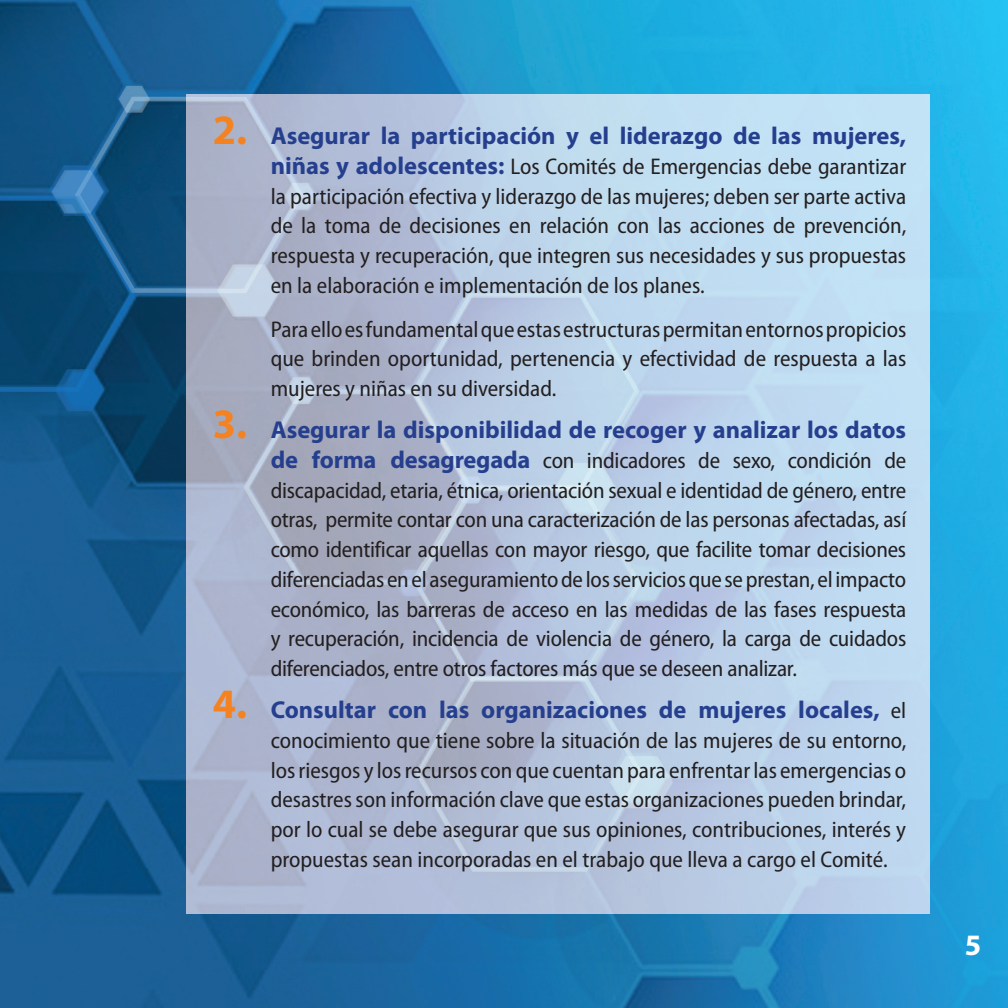
<style>
.page{position:relative;width:1008px;height:1008px;background:#fff}
.page>*{position:absolute;margin:0;border:0;box-sizing:border-box;transform-origin:0 0}
.t1{font:700 29.75px "Myriad Pro";color:#fff}
.t2{font:700 24.5px "Myriad Pro";color:#253f8e}
.t3{font:semi-condensed 22.75px/29.8px "Myriad Pro";color:#231f20;text-align:justify}
.s1{font-size:42px;color:#f58220}
.s2{font-weight:700;font-stretch:normal;font-size:24.5px;color:#253f8e}
.s3{font-weight:400;font-stretch:semi-condensed;font-size:22.75px;color:#231f20}
</style>
<div class="page">
<img style="left:0;top:0;width:1008px;height:1008px">
<img style="left:186px;top:94px;width:743px;height:820px">
<p class="t2" style="left:213px;top:120px;width:695px"><span class="s1">2.</span> Asegurar la participación y el liderazgo de las mujeres,</p>
<p class="t3" style="left:271px;top:152px;width:637px"><span class="s2">niñas y adolescentes:</span> Los Comités de Emergencias debe garantizar la participación efectiva y liderazgo de las mujeres; deben ser parte activa de la toma de decisiones en relación con las acciones de prevención, respuesta y recuperación, que integren sus necesidades y sus propuestas en la elaboración e implementación de los planes.</p>
<p class="t3" style="left:271px;top:315px;width:637px">Para ello es fundamental que estas estructuras permitan entornos propicios que brinden oportunidad, pertenencia y efectividad de respuesta a las mujeres y niñas en su diversidad.</p>
<p class="t2" style="left:213px;top:414px;width:695px"><span class="s1">3.</span> Asegurar la disponibilidad de recoger y analizar los datos</p>
<p class="t3" style="left:271px;top:446px;width:637px"><span class="s2">de forma desagregada</span> con indicadores de sexo, condición de discapacidad, etaria, étnica, orientación sexual e identidad de género, entre otras, permite contar con una caracterización de las personas afectadas, así como identificar aquellas con mayor riesgo, que facilite tomar decisiones diferenciadas en el aseguramiento de los servicios que se prestan, el impacto económico, las barreras de acceso en las medidas de las fases respuesta y recuperación, incidencia de violencia de género, la carga de cuidados diferenciados, entre otros factores más que se deseen analizar.</p>
<p class="t2" style="left:213px;top:694px;width:695px"><span class="s1">4.</span> Consultar con las organizaciones de mujeres locales, <span class="s3">el</span></p>
<p class="t3" style="left:271px;top:726px;width:637px">conocimiento que tiene sobre la situación de las mujeres de su entorno, los riesgos y los recursos con que cuentan para enfrentar las emergencias o desastres son información clave que estas organizaciones pueden brindar, por lo cual se debe asegurar que sus opiniones, contribuciones, interés y propuestas sean incorporadas en el trabajo que lleva a cargo el Comité.</p>
<h1 class="t1" style="left:965px;top:925px;width:18px">5</h1>
</div>
